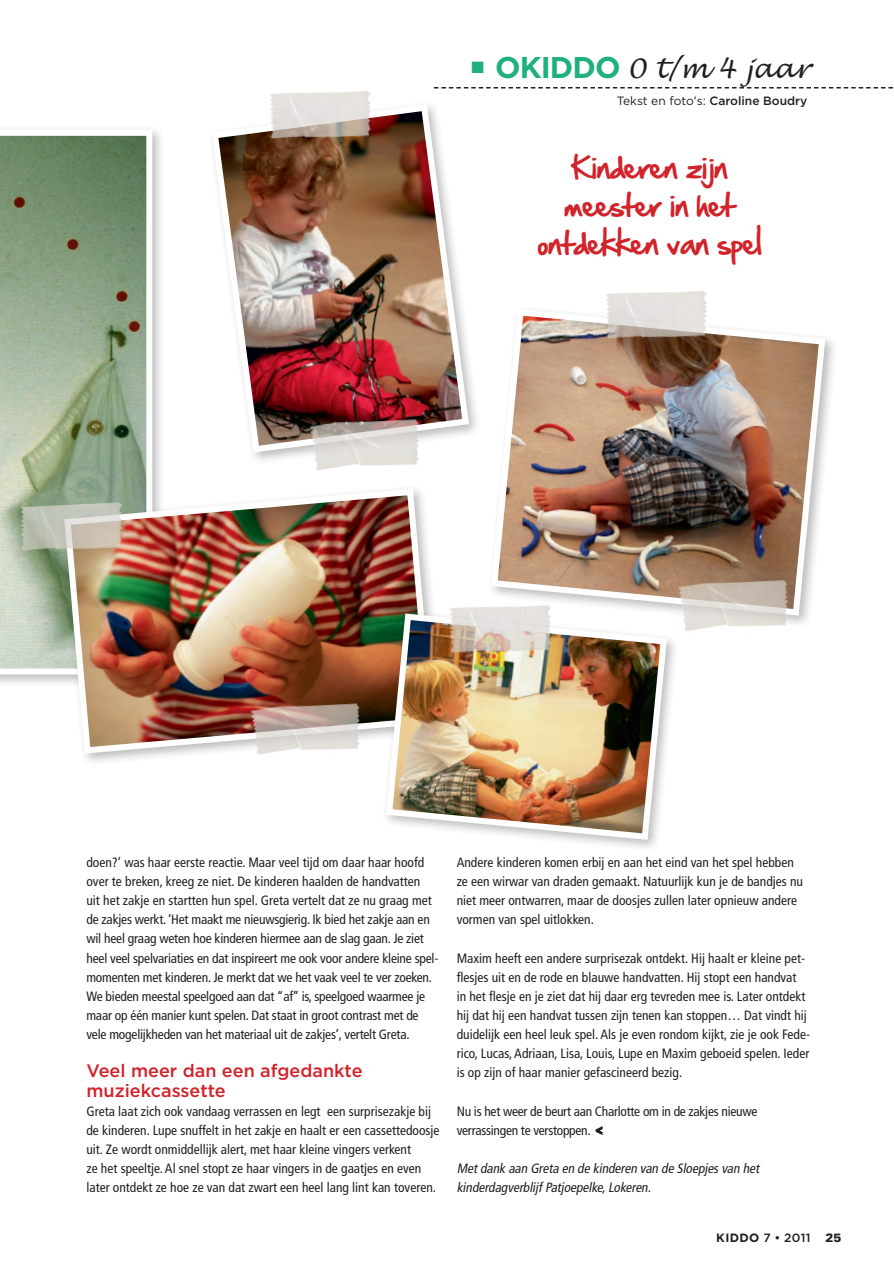
<style>
.page{position:relative;width:894px;height:1264px;background:#fff}
.page>*{position:absolute;margin:0;border:0;box-sizing:border-box;transform-origin:0 0}
.t1{font:700 30px "Gotham";color:#1fb07d}
.t2{font:27px/38.2px "Hand Of Sean";color:#d1232a;text-align:center}
.t3{font:italic 27px "Lucida Handwriting";color:#231f20}
.t4{font:500 18px/19.2px "Gotham";color:#d1232a}
.t5{font:condensed 13.5px/19.2px "Frutiger LT Std";color:#231f20}
.t6{font:italic condensed 13.5px/19.2px "Frutiger LT Std";color:#231f20}
.t7{font:condensed 13.5px/19.2px "Frutiger LT Std";letter-spacing:-.02em;color:#231f20}
.t8{font:12px "Gotham";letter-spacing:-.01em;color:#231f20}
.t9{font:500 12px "Gotham";color:#231f20}
.s1{font-weight:500}
.s2{font-family:"Swift";font-weight:800;font-stretch:normal;font-size:12.75px}
.s3{font-weight:700}
.s4{font-family:"Univers LT Std";font-weight:900}
</style>
<div class="page">
<div style="left:0;top:125px;width:165px;height:562px;background:#231f20;opacity:.3"></div>
<svg style="left:0;top:130px;width:152px;height:544px;background:#96a98d"></svg>
<div style="left:485px;top:304px;width:351px;height:323px;background:#231f20;opacity:.3"></div>
<img style="left:487px;top:306px;width:341px;height:313px">
<img style="left:212px;top:105px;width:260px;height:351px">
<div style="left:59px;top:483px;width:386px;height:282px;background:#231f20;opacity:.3"></div>
<img style="left:61px;top:485px;width:375px;height:272px">
<div style="left:380px;top:608px;width:298px;height:244px;background:#231f20;opacity:.3"></div>
<img style="left:382px;top:610px;width:288px;height:233px">
<svg style="left:434px;top:87px;width:459px;height:1px"></svg>
<svg style="left:595px;top:1126px;width:8px;height:9px"></svg>
<img style="left:599px;top:291px;width:119px;height:52px">
<img style="left:675px;top:578px;width:115px;height:59px">
<img style="left:264px;top:91px;width:118px;height:52px">
<img style="left:15px;top:501px;width:117px;height:53px">
<img style="left:444px;top:596px;width:118px;height:61px">
<img style="left:248px;top:701px;width:115px;height:60px">
<img style="left:307px;top:417px;width:115px;height:54px">
<h1 class="t1" style="left:471px;top:50px;width:45px">■ OKIDDO</h1>
<h2 class="t3" style="left:627px;top:52px;width:184px">0 t/m 4 jaar</h2>
<p class="t8" style="left:616px;top:94px;width:192px">Tekst en foto's: <span class="s1">Caroline Boudry</span></p>
<h2 class="t2" style="left:537px;top:148px;width:225px">Kinderen zijn meester in het ontdekken van spel</h2>
<p class="t5" style="left:86px;top:852px;width:352px">doen?’ was haar eerste reactie. Maar veel tijd om daar haar hoofd over te breken, kreeg ze niet. De kinderen haalden de handvatten<br>uit het zakje en startten hun spel. Greta vertelt dat ze nu graag met de zakjes werkt. ‘Het maakt me nieuwsgierig. Ik bied het zakje aan en wil heel graag weten hoe kinderen hiermee aan de slag gaan. Je ziet heel veel spelvariaties en dat inspireert me ook voor andere kleine spel&shy;momenten met kinderen. Je merkt dat we het vaak veel te ver zoeken.<br>We bieden meestal speelgoed aan dat “af” is, speelgoed waarmee je maar op één manier kunt spelen. Dat staat in groot contrast met de vele mogelijkheden van het materiaal uit de zakjes’, vertelt Greta.</p>
<h3 class="t4" style="left:86px;top:1061px;width:277px">Veel meer dan een afgedankte muziekcassette</h3>
<p class="t5" style="left:86px;top:1101px;width:354px">Greta laat zich ook vandaag verrassen en legt een surprisezakje bij de kinderen. Lupe snuffelt in het zakje en haalt er een cassettedoosje uit. Ze wordt onmiddellijk alert, met haar kleine vingers verkent<br>ze het speeltje. Al snel stopt ze haar vingers in de gaatjes en even later ontdekt ze hoe ze van dat zwart een heel lang lint kan toveren.</p>
<p class="t5" style="left:456px;top:852px;width:348px">Andere kinderen komen erbij en aan het eind van het spel hebben ze een wirwar van draden gemaakt. Natuurlijk kun je de bandjes nu niet meer ontwarren, maar de doosjes zullen later opnieuw andere vormen van spel uitlokken.</p>
<p class="t5" style="left:456px;top:948px;width:354px">Maxim heeft een andere surprisezak ontdekt. Hij haalt er kleine pet&shy;flesjes uit en de rode en blauwe handvatten. Hij stopt een handvat<br>in het flesje en je ziet dat hij daar erg tevreden mee is. Later ontdekt hij dat hij een handvat tussen zijn tenen kan stoppen… Dat vindt hij duidelijk een heel leuk spel. Als je even rondom kijkt, zie je ook Fede&shy;rico, Lucas, Adriaan, Lisa, Louis, Lupe en Maxim geboeid spelen. Ieder is op zijn of haar manier gefascineerd bezig.</p>
<p class="t7" style="left:456px;top:1101px;width:302px">Nu is het weer de beurt aan Charlotte om in de zakjes nieuwe verrassingen te verstoppen. <span class="s2">&lt;</span></p>
<p class="t6" style="left:456px;top:1159px;width:306px">Metdank aan Greta en de kinderen van de Sloepjesvan het kinderdagverblijfPatjoepelke,Lokeren.</p>
<p class="t9" style="left:716px;top:1230px;width:127px"><span class="s3">KIDDO</span> 7 • 2011 <span class="s4">25</span></p>
</div>
